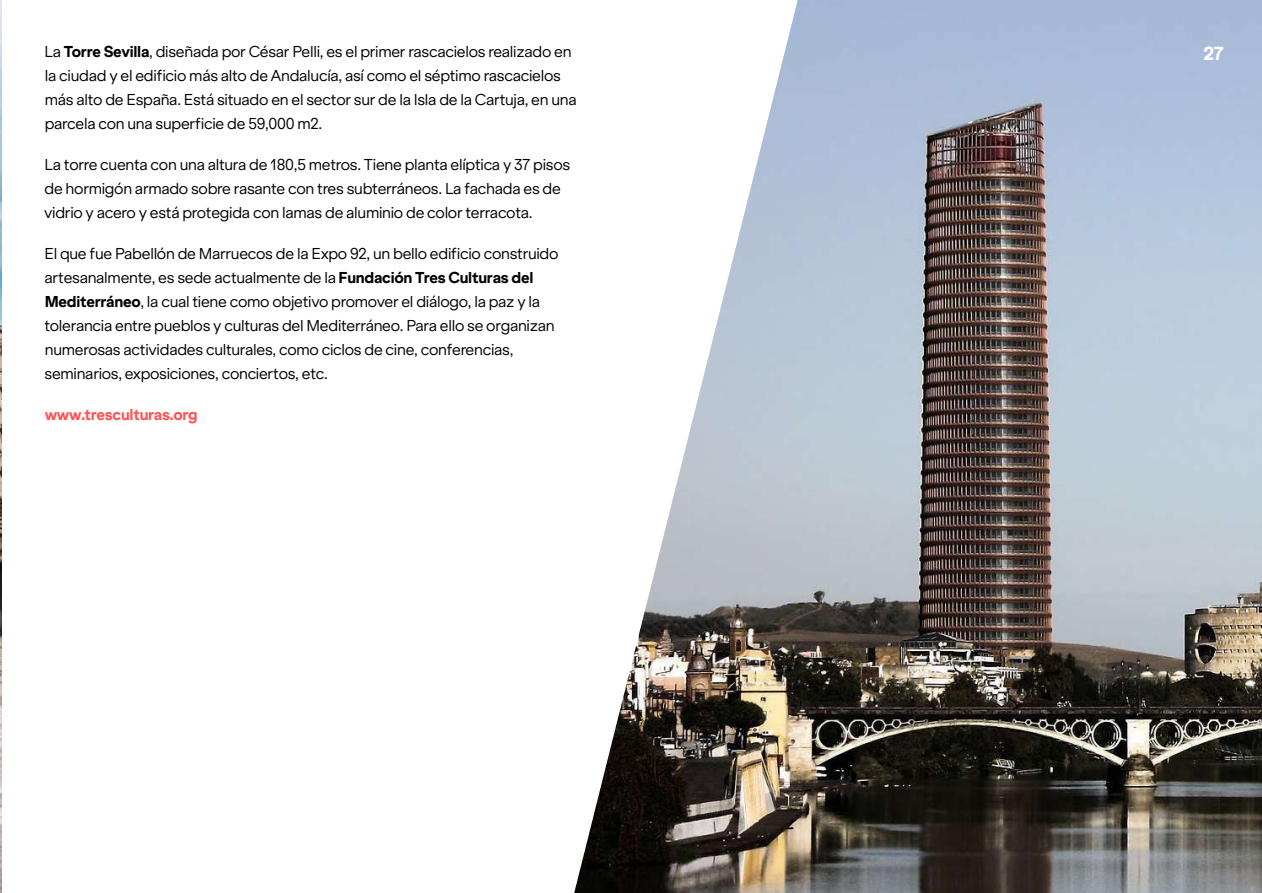
<style>
.page{position:relative;width:1262px;height:893px;background:#fff}
.page>*{position:absolute;margin:0;border:0;box-sizing:border-box;transform-origin:0 0}
.t1{font:800 18px "Klarheit Grotesk";color:#fff}
.t2{font:15px/24px "Klarheit Grotesk";letter-spacing:-.02em;color:#000}
.t3{font:800 15px "Klarheit Grotesk";letter-spacing:-.02em;color:#ff5454}
.s1{font-weight:800}
</style>
<div class="page">
<img style="left:0;top:0;width:2px;height:893px">
<img style="left:574px;top:0;width:687px;height:893px">
<p class="t2" style="left:44px;top:38px;width:533px">La <span class="s1">Torre Sevilla</span>, diseñada por César Pelli, es el primer rascacielos realizado en la ciudad y el edificio más alto de Andalucía, así como el séptimo rascacielos más alto de España. Está situado en el sector sur de la Isla de la Cartuja, en una parcela con una superficie de 59,000 m2.</p>
<p class="t2" style="left:44px;top:151px;width:527px">La torre cuenta con una altura de 180,5 metros. Tiene planta elíptica y 37 pisos de hormigón armado sobre rasante con tres subterráneos. La fachada es de vidrio y acero y está protegida con lamas de aluminio de color terracota.</p>
<p class="t2" style="left:44px;top:240px;width:515px">El que fue Pabellón de Marruecos de la Expo 92, un bello edificio construido artesanalmente, es sede actualmente de la <span class="s1">Fundación Tres Culturas del Mediterráneo</span>, la cual tiene como objetivo promover el diálogo, la paz y la tolerancia entre pueblos y culturas del Mediterráneo. Para ello se organizan numerosas actividades culturales, como ciclos de cine, conferencias, seminarios, exposiciones, conciertos, etc.</p>
<p class="t3" style="left:45px;top:402px;width:154px">www.tresculturas.org</p>
<p class="t1" style="left:1203px;top:38px;width:22px">27</p>
</div>
